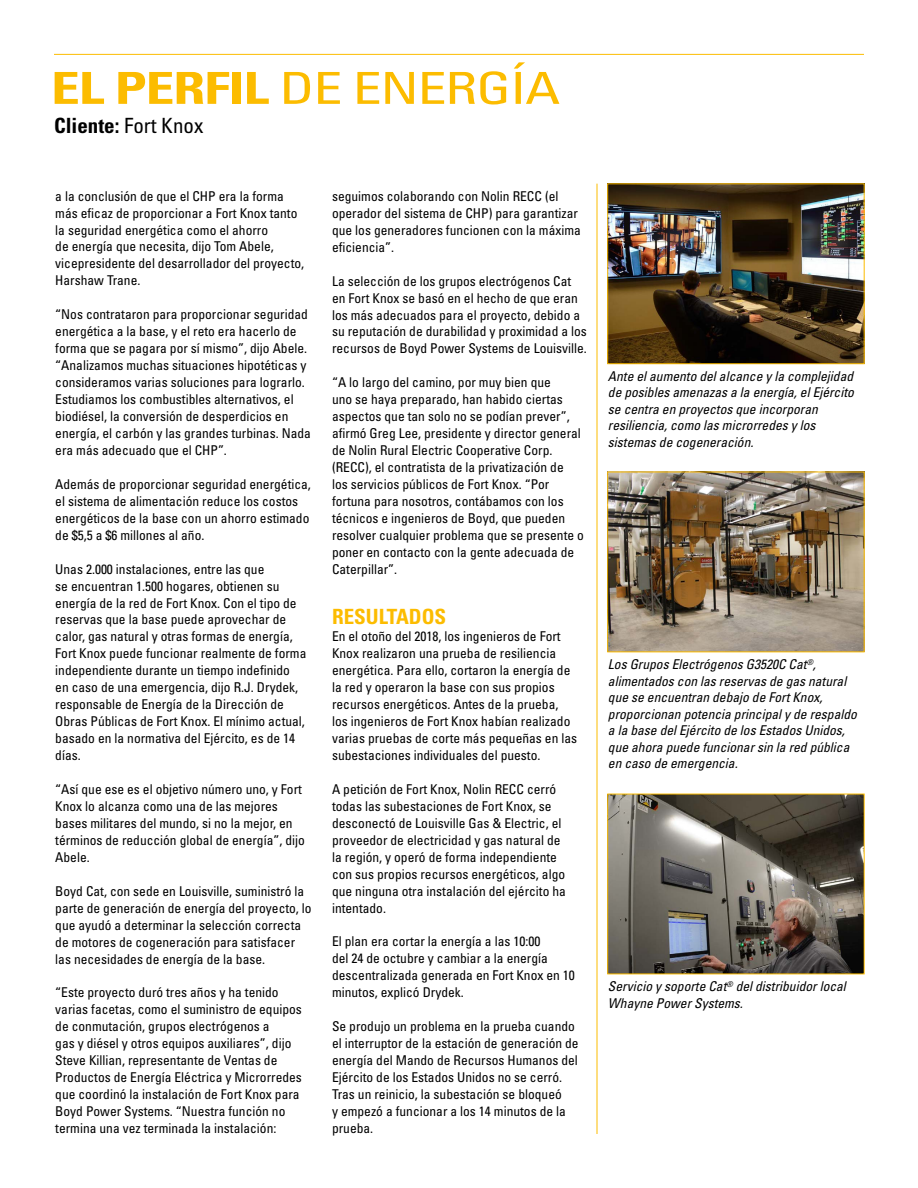
<style>
.page{position:relative;width:918px;height:1188px;background:#fff}
.page>*{position:absolute;margin:0;border:0;box-sizing:border-box;transform-origin:0 0}
.t1{font:condensed 44.1px "Univers LT Std";letter-spacing:-.02em;color:#fcbc00;scale:1.3 1}
.t2{font:700 condensed 21px "Univers LT Std";color:#000}
.t3{font:700 condensed 21px "Univers LT Std";color:#fcbc00}
.t4{font:condensed 13.5px/17px "Univers LT Std";color:#000}
.t5{font:italic condensed 13.5px/16.5px "Univers";color:#000}
.s1{font-weight:700}
.s2{font-weight:400}
</style>
<div class="page">
<hr style="left:54px;top:54px;width:810px;height:1px;background:#fcbc00">
<hr style="left:597px;top:184px;width:1px;height:950px;background:#fcbc00">
<img style="left:610px;top:186px;width:252px;height:176px">
<img style="left:610px;top:474px;width:252px;height:176px">
<img style="left:610px;top:796px;width:252px;height:176px">
<h1 class="t1" style="left:51px;top:60px;width:393px"><span class="s1">EL PERFIL</span> DE ENERGÍA</h1>
<h2 class="t2" style="left:54px;top:112px;width:151px">Cliente: <span class="s2">Fort Knox</span></h2>
<p class="t4" style="left:55px;top:187px;width:250px">a la conclusión de que el CHP era la forma más eficaz de proporcionar a Fort Knox tanto la seguridad energética como el ahorro<br>de energía que necesita, dijo Tom Abele, vicepresidente del desarrollador del proyecto, Harshaw Trane.</p>
<p class="t4" style="left:55px;top:306px;width:257px">“Nos contrataron para proporcionar seguridad energética a la base, y el reto era hacerlo de forma que se pagara por sí mismo”, dijo Abele. “Analizamos muchas situaciones hipotéticas y consideramos varias soluciones para lograrlo.<br>Estudiamos los combustibles alternativos, el biodiésel, la conversión de desperdicios en energía, el carbón y las grandes turbinas. Nada era más adecuado que el CHP”.</p>
<p class="t4" style="left:55px;top:475px;width:257px">Además de proporcionar seguridad energética, el sistema de alimentación reduce los costos energéticos de la base con un ahorro estimado de $5,5 a $6 millones al año.</p>
<p class="t4" style="left:55px;top:560px;width:253px">Unas 2.000 instalaciones, entre las que<br>se encuentran 1.500 hogares, obtienen su energía de la red de Fort Knox. Con el tipo de reservas que la base puede aprovechar de calor, gas natural y otras formas de energía, Fort Knox puede funcionar realmente de forma independiente durante un tiempo indefinido en caso de una emergencia, dijo R.J. Drydek, responsable de Energía de la Dirección de Obras Públicas de Fort Knox. El mínimo actual, basado en la normativa del Ejército, es de 14 días.</p>
<p class="t4" style="left:55px;top:781px;width:251px">“Así que ese es el objetivo número uno, y Fort Knox lo alcanza como una de las mejores bases militares del mundo, si no la mejor, en términos de reducción global de energía”, dijo Abele.</p>
<p class="t4" style="left:55px;top:882px;width:258px">Boyd Cat, con sede en Louisville, suministró la parte de generación de energía del proyecto, lo que ayudó a determinar la selección correcta de motores de cogeneración para satisfacer las necesidades de energía de la base.</p>
<p class="t4" style="left:55px;top:984px;width:248px">“Este proyecto duró tres años y ha tenido varias facetas, como el suministro de equipos de conmutación, grupos electrógenos a<br>gas y diésel y otros equipos auxiliares”, dijo Steve Killian, representante de Ventas de Productos de Energía Eléctrica y Microrredes que coordinó la instalación de Fort Knox para Boyd Power Systems. “Nuestra función no termina una vez terminada la instalación:</p>
<p class="t4" style="left:332px;top:187px;width:250px">seguimos colaborando con Nolin RECC (el operador del sistema de CHP) para garantizar que los generadores funcionen con la máxima eficiencia”.</p>
<p class="t4" style="left:332px;top:272px;width:256px">La selección de los grupos electrógenos Cat en Fort Knox se basó en el hecho de que eran los más adecuados para el proyecto, debido a su reputación de durabilidad y proximidad a los recursos de Boyd Power Systems de Louisville.</p>
<p class="t4" style="left:332px;top:374px;width:253px">“A lo largo del camino, por muy bien que<br>uno se haya preparado, han habido ciertas aspectos que tan solo no se podían prever”, afirmó Greg Lee, presidente y director general de Nolin Rural Electric Cooperative Corp. (RECC), el contratista de la privatización de<br>los servicios públicos de Fort Knox. “Por fortuna para nosotros, contábamos con los técnicos e ingenieros de Boyd, que pueden resolver cualquier problema que se presente o poner en contacto con la gente adecuada de Caterpillar”.</p>
<h2 class="t3" style="left:332px;top:604px;width:116px">RESULTADOS</h2>
<p class="t4" style="left:332px;top:628px;width:247px">En el otoño del 2018, los ingenieros de Fort Knox realizaron una prueba de resiliencia energética. Para ello, cortaron la energía de la red y operaron la base con sus propios recursos energéticos. Antes de la prueba, los ingenieros de Fort Knox habían realizado varias pruebas de corte más pequeñas en las subestaciones individuales del puesto.</p>
<p class="t4" style="left:332px;top:780px;width:235px">A petición de Fort Knox, Nolin RECC cerró todas las subestaciones de Fort Knox, se desconectó de Louisville Gas &amp; Electric, el proveedor de electricidad y gas natural de la región, y operó de forma independiente con sus propios recursos energéticos, algo que ninguna otra instalación del ejército ha intentado.</p>
<p class="t4" style="left:332px;top:933px;width:244px">El plan era cortar la energía a las 10:00<br>del 24 de octubre y cambiar a la energía descentralizada generada en Fort Knox en 10 minutos, explicó Drydek.</p>
<p class="t4" style="left:332px;top:1018px;width:248px">Se produjo un problema en la prueba cuando el interruptor de la estación de generación de energía del Mando de Recursos Humanos del Ejército de los Estados Unidos no se cerró.<br>Tras un reinicio, la subestación se bloqueó<br>y empezó a funcionar a los 14 minutos de la prueba.</p>
<p class="t5" style="left:608px;top:368px;width:247px">Ante el aumento del alcance y la complejidad de posibles amenazas a la energía, el Ejército se centra en proyectos que incorporan resiliencia, como las microrredes y los sistemas de cogeneración.</p>
<p class="t5" style="left:608px;top:656px;width:250px">Los Grupos Electrógenos G3520C Cat<sup>®</sup>, alimentados con las reservas de gas natural que se encuentran debajo de Fort Knox, proporcionan potencia principal y de respaldo a la base del Ejército de los Estados Unidos, que ahora puede funcionar sin la red pública en caso de emergencia.</p>
<p class="t5" style="left:608px;top:978px;width:239px">Servicio y soporte Cat<sup>®</sup> del distribuidor local<br>Whayne Power Systems.</p>
</div>
